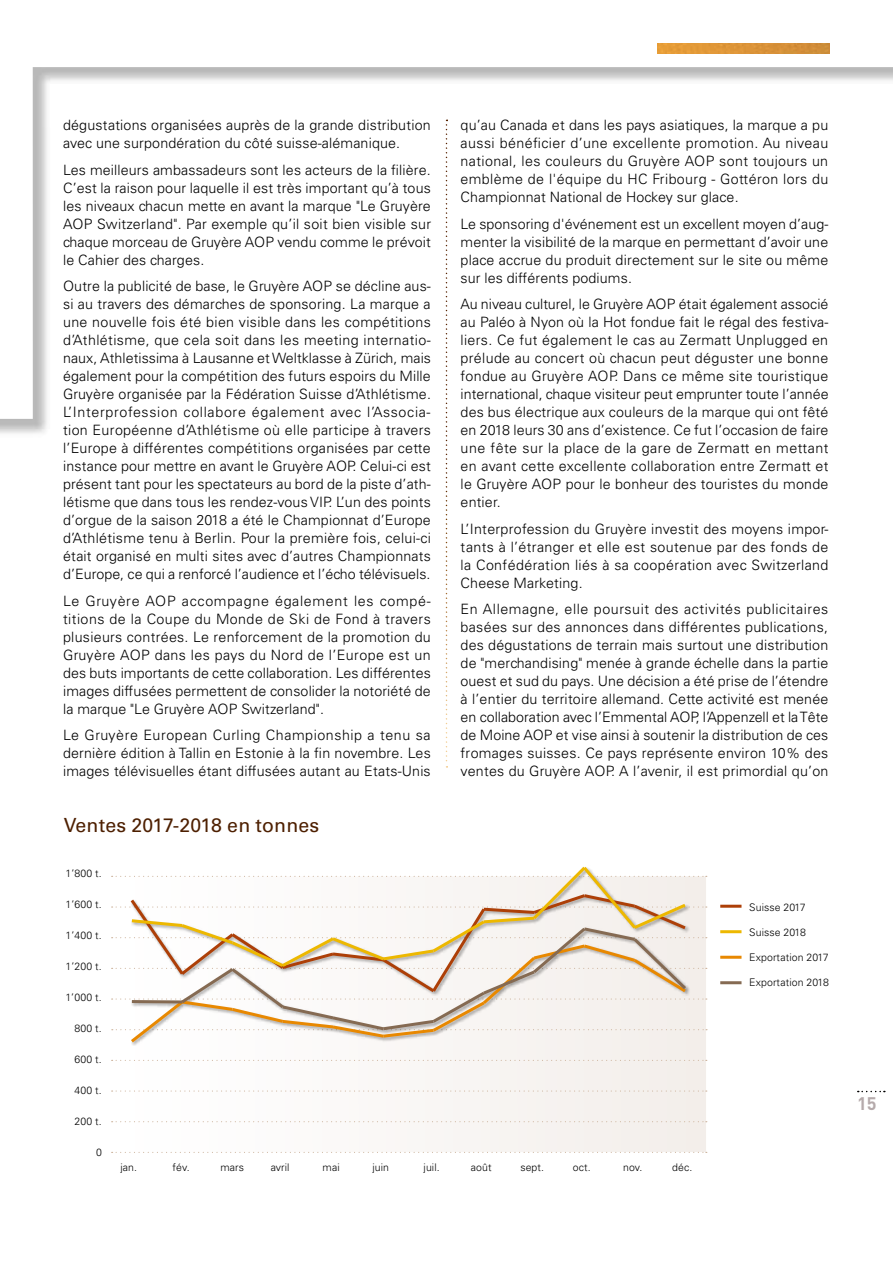
<style>
.page{position:relative;width:893px;height:1263px;background:#fff}
.page>*{position:absolute;margin:0;border:0;box-sizing:border-box;transform-origin:0 0}
.t1{font:31.2px "Myriad Pro";color:#000}
.t2{font:19.5px "Univers";letter-spacing:.01em;color:#4d1f00}
.t3{font:700 18px "DIN";color:#b5aaab}
.t4{font:300 14.25px/18px "Univers";letter-spacing:.01em;color:#000;text-align:justify}
.t5{font:300 10.5px "Univers";letter-spacing:.01em;color:#000}
</style>
<div class="page">
<svg style="left:858px;top:1091px;width:27px;height:1px"></svg>
<img style="left:111px;top:876px;width:597px;height:277px">
<svg style="left:112px;top:866px;width:595px;height:179px"></svg>
<hr style="left:720px;top:905px;width:21px;height:3px;background:#ad3f07">
<hr style="left:720px;top:930px;width:21px;height:3px;background:#edb800">
<hr style="left:720px;top:956px;width:21px;height:3px;background:#e88800">
<hr style="left:720px;top:981px;width:21px;height:3px;background:#856a52">
<svg style="left:446px;top:439px;width:1px;height:329px"></svg>
<svg style="left:32px;top:43px;width:861px;height:376px"></svg>
<svg style="left:657px;top:44px;width:172px;height:10px;background:#db9438"></svg>
<p class="t4" style="left:63px;top:116px;width:369px">dégustations organisées auprès de la grande distribution avec une surpondération du côté suisse-alémanique.</p>
<p class="t4" style="left:63px;top:161px;width:369px">Les meilleurs ambassadeurs sont les acteurs de la filière.<br>C’est la raison pour laquelle il est très important qu’à tous les niveaux chacun mette en avant la marque "Le Gruyère AOP Switzerland". Par exemple qu’il soit bien visible sur chaque morceau de Gruyère AOP vendu comme le prévoit le Cahier des charges.</p>
<p class="t4" style="left:63px;top:277px;width:370px">Outre la publicité de base, le Gruyère AOP se décline aus&shy;si au travers des démarches de sponsoring. La marque a une nouvelle fois été bien visible dans les compétitions d’Athlétisme, que cela soit dans les meeting internatio&shy;naux, Athletissima à Lausanne et Weltklasse à Zürich, mais également pour la compétition des futurs espoirs du Mille Gruyère organisée par la Fédération Suisse d’Athlétisme.<br>L’Interprofession collabore également avec l’Associa&shy;tion Européenne d’Athlétisme où elle participe à travers l’Europe à différentes compétitions organisées par cette instance pour mettre en avant le Gruyère AOP. Celui-ci est présent tant pour les spectateurs au bord de la piste d’ath&shy;létisme que dans tous les rendez-vous VIP. L’un des points d’orgue de la saison 2018 a été le Championnat d’Europe d’Athlétisme tenu à Berlin. Pour la première fois, celui-ci était organisé en multi sites avec d’autres Championnats d’Europe, ce qui a renforcé l’audience et l’écho télévisuels.</p>
<p class="t4" style="left:63px;top:592px;width:369px">Le Gruyère AOP accompagne également les compé&shy;titions de la Coupe du Monde de Ski de Fond à travers plusieurs contrées. Le renforcement de la promotion du Gruyère AOP dans les pays du Nord de l’Europe est un des buts importants de cette collaboration. Les différentes images diffusées permettent de consolider la notoriété de la marque "Le Gruyère AOP Switzerland".</p>
<p class="t4" style="left:63px;top:726px;width:369px">Le Gruyère European Curling Championship a tenu sa dernière édition à Tallin en Estonie à la fin novembre. Les images télévisuelles étant diffusées autant au Etats-Unis</p>
<h1 class="t1" style="left:147px;top:196px;width:35px">[5]</h1>
<h2 class="t2" style="left:64px;top:814px;width:257px">Ventes 2017-2018 en tonnes</h2>
<p class="t5" style="left:66px;top:867px;width:38px">1’800 t.</p>
<p class="t5" style="left:66px;top:898px;width:38px">1’600 t.</p>
<p class="t5" style="left:66px;top:929px;width:38px">1’400 t.</p>
<p class="t5" style="left:66px;top:960px;width:38px">1’200 t.</p>
<p class="t5" style="left:65px;top:991px;width:38px">1’000 t.</p>
<p class="t5" style="left:75px;top:1022px;width:29px">800 t.</p>
<p class="t5" style="left:75px;top:1053px;width:29px">600 t.</p>
<p class="t5" style="left:75px;top:1084px;width:29px">400 t.</p>
<p class="t5" style="left:75px;top:1114px;width:29px">200 t.</p>
<p class="t5" style="left:96px;top:1145px;width:7px">0</p>
<p class="t4" style="left:461px;top:116px;width:369px">qu’au Canada et dans les pays asiatiques, la marque a pu aussi bénéficier d’une excellente promotion. Au niveau national, les couleurs du Gruyère AOP sont toujours un emblème de l'équipe du HC Fribourg - Gottéron lors du Championnat National de Hockey sur glace.</p>
<p class="t4" style="left:461px;top:215px;width:369px">Le sponsoring d'événement est un excellent moyen d’aug&shy;menter la visibilité de la marque en permettant d’avoir une place accrue du produit directement sur le site ou même sur les différents podiums.</p>
<p class="t4" style="left:461px;top:295px;width:370px">Au niveau culturel, le Gruyère AOP était également associé au Paléo à Nyon où la Hot fondue fait le régal des festiva&shy;liers. Ce fut également le cas au Zermatt Unplugged en prélude au concert où chacun peut déguster une bonne fondue au Gruyère AOP. Dans ce même site touristique international, chaque visiteur peut emprunter toute l’année des bus électrique aux couleurs de la marque qui ont fêté en 2018 leurs 30 ans d’existence. Ce fut l’occasion de faire une fête sur la place de la gare de Zermatt en mettant en avant cette excellente collaboration entre Zermatt et le Gruyère AOP pour le bonheur des touristes du monde entier.</p>
<p class="t4" style="left:461px;top:520px;width:369px">L’Interprofession du Gruyère investit des moyens impor&shy;tants à l’étranger et elle est soutenue par des fonds de la Confédération liés à sa coopération avec Switzerland Cheese Marketing.</p>
<p class="t4" style="left:461px;top:600px;width:369px">En Allemagne, elle poursuit des activités publicitaires basées sur des annonces dans différentes publications, des dégustations de terrain mais surtout une distribution de "merchandising" menée à grande échelle dans la partie ouest et sud du pays. Une décision a été prise de l’étendre à l’entier du territoire allemand. Cette activité est menée en collaboration avec l’Emmental AOP, l’Appenzell et la Tête de Moine AOP et vise ainsi à soutenir la distribution de ces fromages suisses. Ce pays représente environ 10% des ventes du Gruyère AOP. A l’avenir, il est primordial qu’on</p>
<p class="t5" style="left:749px;top:901px;width:58px">Suisse 2017</p>
<p class="t5" style="left:749px;top:926px;width:58px">Suisse 2018</p>
<p class="t5" style="left:749px;top:951px;width:81px">Exportation 2017</p>
<p class="t5" style="left:749px;top:976px;width:81px">Exportation 2018</p>
<p class="t5" style="left:120px;top:1160px;width:18px">jan.</p>
<p class="t5" style="left:173px;top:1160px;width:19px">fév.</p>
<p class="t5" style="left:220px;top:1160px;width:25px">mars</p>
<p class="t5" style="left:271px;top:1160px;width:20px">avril</p>
<p class="t5" style="left:323px;top:1160px;width:19px">mai</p>
<p class="t5" style="left:372px;top:1160px;width:18px">juin</p>
<p class="t5" style="left:424px;top:1160px;width:18px">juil.</p>
<p class="t5" style="left:471px;top:1160px;width:22px">août</p>
<p class="t5" style="left:520px;top:1160px;width:25px">sept.</p>
<p class="t5" style="left:573px;top:1160px;width:19px">oct.</p>
<p class="t5" style="left:623px;top:1160px;width:21px">nov.</p>
<p class="t5" style="left:672px;top:1160px;width:22px">déc.</p>
<p class="t3" style="left:857px;top:1092px;width:21px">15</p>
</div>
